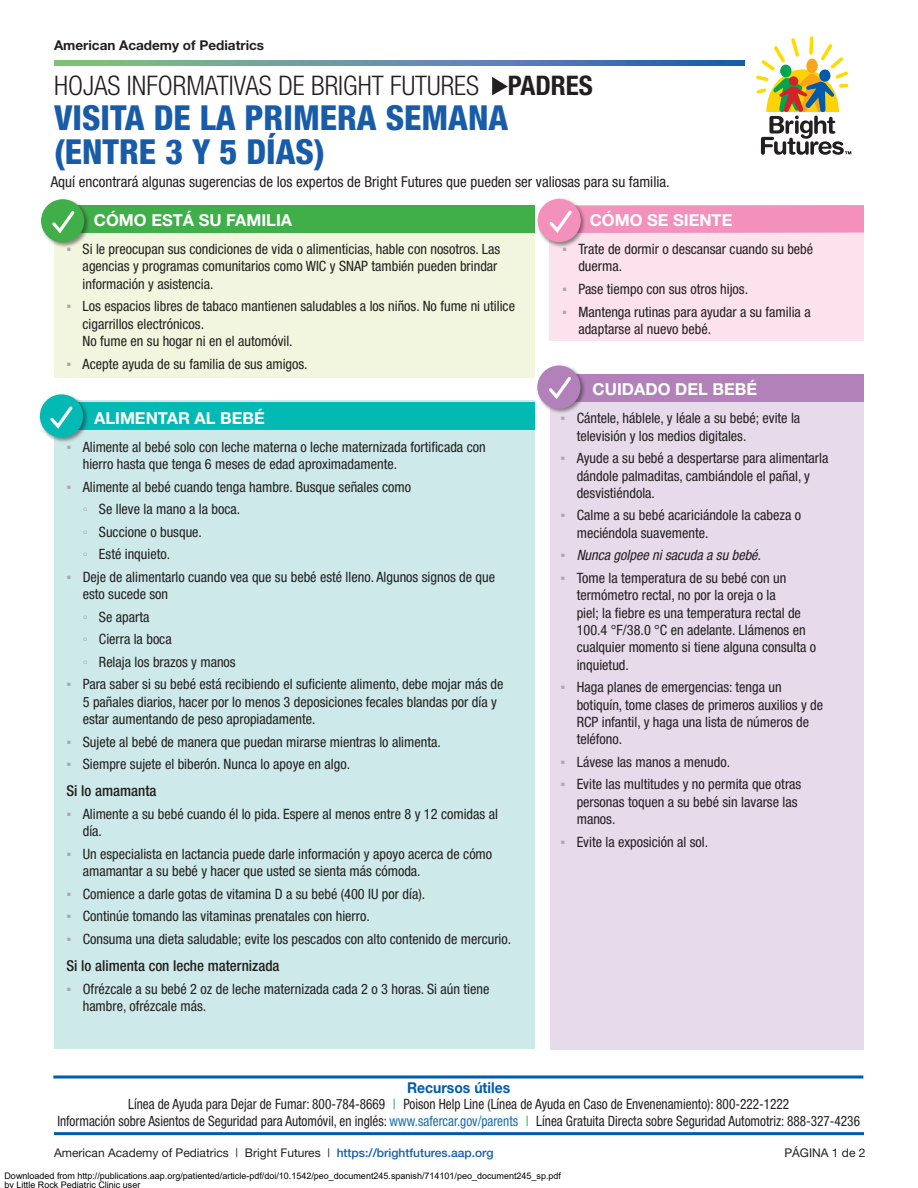
<style>
.page{position:relative;width:918px;height:1188px;background:#fff}
.page>*{position:absolute;margin:0;border:0;box-sizing:border-box;transform-origin:0 0}
.heading{font:800 condensed 34.5px/34.5px "Helvetica Neue";color:#185ca9}
.heading-2{font:300 condensed 27px "Helvetica Neue";color:#231f20}
.New_White_heads{font:700 16.5px "Helvetica Neue";color:#fff}
.t1{font:condensed 15px "Helvetica Neue";color:#231f20}
.Body_Head{font:500 condensed 15px "Helvetica Neue";color:#231f20}
.t2{font:700 15px "Helvetica Neue";color:#005baa;scale:.93 1}
.t3{font:condensed 14.25px/17.4px "Helvetica Neue";color:#231f20}
.t4{font:condensed 14.25px "Helvetica Neue";color:#231f20;scale:.93 1}
.t5{font:italic condensed 14.25px "Helvetica Neue";color:#231f20}
.intro_line{font:700 13.5px "Helvetica Neue";color:#231f20}
.list_helv{font:12px "Helvetica Neue";color:#231f20}
.t6{font:9px/9px "Arial";color:#000}
.s1{font-weight:700}
.s2{font-family:"Arial";font-stretch:normal;color:#a8a9ad}
.s3{font-family:"Arial Narrow";font-stretch:normal;color:#a8a9ad}
.s4{font-family:"Arial";font-style:normal;font-stretch:normal;color:#a8a9ad}
.s5{color:#1ca74f}
.s6{color:#1a6bb3}
.s7{font-weight:500;color:#185ca9}
</style>
<div class="page">
<div style="left:54px;top:401px;width:481px;height:648px;background:#cde9e9"></div>
<div style="left:54px;top:402px;width:481px;height:28px;background:#03b9b4"></div>
<div style="left:39px;top:393px;width:50px;height:50px;background:#231f20;opacity:.5"></div>
<div style="left:40px;top:394px;width:43px;height:44px;background:#03b9b4;border-radius:50%"></div>
<svg style="left:50px;top:406px;width:23px;height:23px"></svg>
<div style="left:550px;top:374px;width:313px;height:675px;background:#e7dbeb"></div>
<div style="left:550px;top:374px;width:314px;height:28px;background:#b281b9"></div>
<div style="left:536px;top:364px;width:50px;height:50px;background:#231f20;opacity:.5"></div>
<div style="left:537px;top:366px;width:44px;height:43px;background:#b281b9;border-radius:50%"></div>
<svg style="left:549px;top:377px;width:22px;height:22px"></svg>
<div style="left:550px;top:208px;width:314px;height:132px;background:#fbdce9"></div>
<div style="left:550px;top:205px;width:314px;height:28px;background:#f390bc"></div>
<div style="left:536px;top:198px;width:51px;height:50px;background:#231f20;opacity:.5"></div>
<div style="left:538px;top:199px;width:43px;height:43px;background:#f390bc;border-radius:50%"></div>
<svg style="left:549px;top:210px;width:23px;height:23px"></svg>
<div style="left:54px;top:205px;width:481px;height:173px;background:#f0f5d8"></div>
<div style="left:54px;top:205px;width:481px;height:28px;background:#40ae49"></div>
<div style="left:40px;top:198px;width:50px;height:50px;background:#231f20;opacity:.5"></div>
<div style="left:41px;top:199px;width:43px;height:43px;background:#40ae49;border-radius:50%"></div>
<svg style="left:52px;top:211px;width:23px;height:23px"></svg>
<hr style="left:53px;top:1076px;width:810px;height:2px;background:#005baa">
<hr style="left:54px;top:1132px;width:810px;height:3px;background:#005baa">
<svg style="left:756px;top:36px;width:95px;height:119px"></svg>
<svg style="left:54px;top:60px;width:690px;height:5px;background:#5e8fa2"></svg>
<svg style="left:492px;top:77px;width:16px;height:18px"></svg>
<p class="intro_line" style="left:54px;top:37px;width:212px">American Academy of Pediatrics</p>
<p class="heading-2" style="left:54px;top:70px;width:540px">HOJAS INFORMATIVAS DE BRIGHT FUTURES <span class="s1">PADRES</span></p>
<p class="heading" style="left:54px;top:100px;width:456px">VISITA DE LA PRIMERA SEMANA (ENTRE 3 Y 5 DÍAS)</p>
<p class="t1" style="left:51px;top:173px;width:620px">Aquí encontrará algunas sugerencias de los expertos de Bright Futures que pueden ser valiosas para su familia.</p>
<p class="New_White_heads" style="left:94px;top:210px;width:200px">CÓMO ESTÁ SU FAMILIA</p>
<p class="t3" style="left:83px;top:240px;width:419px;text-indent:-16px"><span class="s2">▪</span> Si le preocupan sus condiciones de vida o alimenticias, hable con nosotros. Las agencias y programas comunitarios como WIC y SNAP también pueden brindar información y asistencia.</p>
<p class="t3" style="left:83px;top:297px;width:434px;text-indent:-16px"><span class="s2">▪</span> Los espacios libres de tabaco mantienen saludables a los niños. No fume ni utilice cigarrillos electrónicos.<br>No fume en su hogar ni en el automóvil.</p>
<p class="t3" style="left:66px;top:355px;width:243px"><span class="s2">▪</span> Acepte ayuda de su familia de sus amigos.</p>
<p class="New_White_heads" style="left:94px;top:408px;width:172px">ALIMENTAR AL BEBÉ</p>
<p class="t3" style="left:83px;top:438px;width:404px;text-indent:-16px"><span class="s2">▪</span> Alimente al bebé solo con leche materna o leche maternizada fortificada con hierro hasta que tenga 6 meses de edad aproximadamente.</p>
<p class="t3" style="left:67px;top:478px;width:346px"><span class="s2">▪</span> Alimente al bebé cuando tenga hambre. Busque señales como</p>
<p class="t3" style="left:83px;top:500px;width:159px"><span class="s3">◦</span> Se lleve la mano a la boca.</p>
<p class="t3" style="left:83px;top:523px;width:121px"><span class="s3">◦</span> Succione o busque.</p>
<p class="t3" style="left:83px;top:545px;width:89px"><span class="s3">◦</span> Esté inquieto.</p>
<p class="t3" style="left:83px;top:568px;width:414px;text-indent:-16px"><span class="s2">▪</span> Deje de alimentarlo cuando vea que su bebé esté lleno. Algunos signos de que esto sucede son</p>
<p class="t3" style="left:83px;top:608px;width:68px"><span class="s3">◦</span> Se aparta</p>
<p class="t3" style="left:83px;top:630px;width:90px"><span class="s3">◦</span> Cierra la boca</p>
<p class="t3" style="left:83px;top:653px;width:155px"><span class="s3">◦</span> Relaja los brazos y manos</p>
<p class="t3" style="left:83px;top:675px;width:422px;text-indent:-16px"><span class="s2">▪</span> Para saber si su bebé está recibiendo el suficiente alimento, debe mojar más de<br>5 pañales diarios, hacer por lo menos 3 deposiciones fecales blandas por día y estar aumentando de peso apropiadamente.</p>
<p class="t3" style="left:67px;top:733px;width:376px"><span class="s2">▪</span> Sujete al bebé de manera que puedan mirarse mientras lo alimenta.</p>
<p class="t3" style="left:67px;top:755px;width:285px"><span class="s2">▪</span> Siempre sujete el biberón. Nunca lo apoye en algo.</p>
<p class="Body_Head" style="left:67px;top:782px;width:91px">Si lo amamanta</p>
<p class="t3" style="left:83px;top:805px;width:417px;text-indent:-16px"><span class="s2">▪</span> Alimente a su bebé cuando él lo pida. Espere al menos entre 8 y 12 comidas al día.</p>
<p class="t3" style="left:83px;top:845px;width:411px;text-indent:-16px"><span class="s2">▪</span> Un especialista en lactancia puede darle información y apoyo acerca de cómo amamantar a su bebé y hacer que usted se sienta más cómoda.</p>
<p class="t3" style="left:67px;top:885px;width:360px"><span class="s2">▪</span> Comience a darle gotas de vitamina D a su bebé (400 IU por día).</p>
<p class="t3" style="left:67px;top:907px;width:305px"><span class="s2">▪</span> Continúe tomando las vitaminas prenatales con hierro.</p>
<p class="t3" style="left:67px;top:930px;width:446px"><span class="s2">▪</span> Consuma una dieta saludable; evite los pescados con alto contenido de mercurio.</p>
<p class="Body_Head" style="left:67px;top:957px;width:214px">Si lo alimenta con leche maternizada</p>
<p class="t3" style="left:83px;top:980px;width:408px;text-indent:-16px"><span class="s2">▪</span> Ofrézcale a su bebé 2 oz de leche maternizada cada 2 o 3 horas. Si aún tiene hambre, ofrézcale más.</p>
<p class="New_White_heads" style="left:590px;top:210px;width:144px">CÓMO SE SIENTE</p>
<p class="t3" style="left:578px;top:240px;width:236px;text-indent:-16px"><span class="s2">▪</span> Trate de dormir o descansar cuando su bebé duerma.</p>
<p class="t3" style="left:562px;top:280px;width:188px"><span class="s2">▪</span> Pase tiempo con sus otros hijos.</p>
<p class="t3" style="left:578px;top:303px;width:234px;text-indent:-16px"><span class="s2">▪</span> Mantenga rutinas para ayudar a su familia a adaptarse al nuevo bebé.</p>
<p class="New_White_heads" style="left:593px;top:379px;width:166px">CUIDADO DEL BEBÉ</p>
<p class="t3" style="left:577px;top:409px;width:225px;text-indent:-16px"><span class="s2">▪</span> Cántele, háblele, y léale a su bebé; evite la televisión y los medios digitales.</p>
<p class="t3" style="left:577px;top:449px;width:253px;text-indent:-16px"><span class="s2">▪</span> Ayude a su bebé a despertarse para alimentarla dándole palmaditas, cambiándole el pañal, y desvistiéndola.</p>
<p class="t3" style="left:577px;top:507px;width:226px;text-indent:-16px"><span class="s2">▪</span> Calme a su bebé acariciándole la cabeza o meciéndola suavemente.</p>
<p class="t5" style="left:561px;top:547px;width:202px"><span class="s4">▪</span> Nunca golpee ni sacuda a su bebé.</p>
<p class="t3" style="left:577px;top:569px;width:241px;text-indent:-16px"><span class="s2">▪</span> Tome la temperatura de su bebé con un termómetro rectal, no por la oreja o la<br>piel; la fiebre es una temperatura rectal de 100.4 °F/38.0 °C en adelante. Llámenos en cualquier momento si tiene alguna consulta o inquietud.</p>
<p class="t3" style="left:577px;top:678px;width:248px;text-indent:-16px"><span class="s2">▪</span> Haga planes de emergencias: tenga un botiquín, tome clases de primeros auxilios y de RCP infantil, y haga una lista de números de teléfono.</p>
<p class="t3" style="left:561px;top:753px;width:171px"><span class="s2">▪</span> Lávese las manos a menudo.</p>
<p class="t3" style="left:577px;top:776px;width:226px;text-indent:-16px"><span class="s2">▪</span> Evite las multitudes y no permita que otras personas toquen a su bebé sin lavarse las manos.</p>
<p class="t3" style="left:561px;top:833px;width:149px"><span class="s2">▪</span> Evite la exposición al sol.</p>
<p class="t2" style="left:407px;top:1079px;width:112px">Recursos útiles</p>
<p class="t4" style="left:128px;top:1096px;width:712px">Línea de Ayuda para Dejar de Fumar: 800-784-8669 <span class="s5">|</span> Poison Help Line (Línea de Ayuda en Caso de Envenenamiento): 800-222-1222</p>
<p class="t4" style="left:57px;top:1112px;width:865px">Información sobre Asientos de Seguridad para Automóvil, en inglés: <span class="s6">www.safercar.gov/parents</span> <span class="s5">|</span> Línea Gratuita Directa sobre Seguridad Automotriz: 888-327-4236</p>
<p class="list_helv" style="left:54px;top:1145px;width:441px">American Academy of Pediatrics | Bright Futures | <span class="s7">https://brightfutures.aap.org</span></p>
<p class="list_helv" style="left:784px;top:1145px;width:83px">PÁGINA 1 de 2</p>
<p class="t6" style="left:4px;top:1172px;width:558px">Downloaded from http://publications.aap.org/patiented/article-pdf/doi/10.1542/peo_document245.spanish/714101/peo_document245_sp.pdf by Little Rock Pediatric Clinic user</p>
</div>
